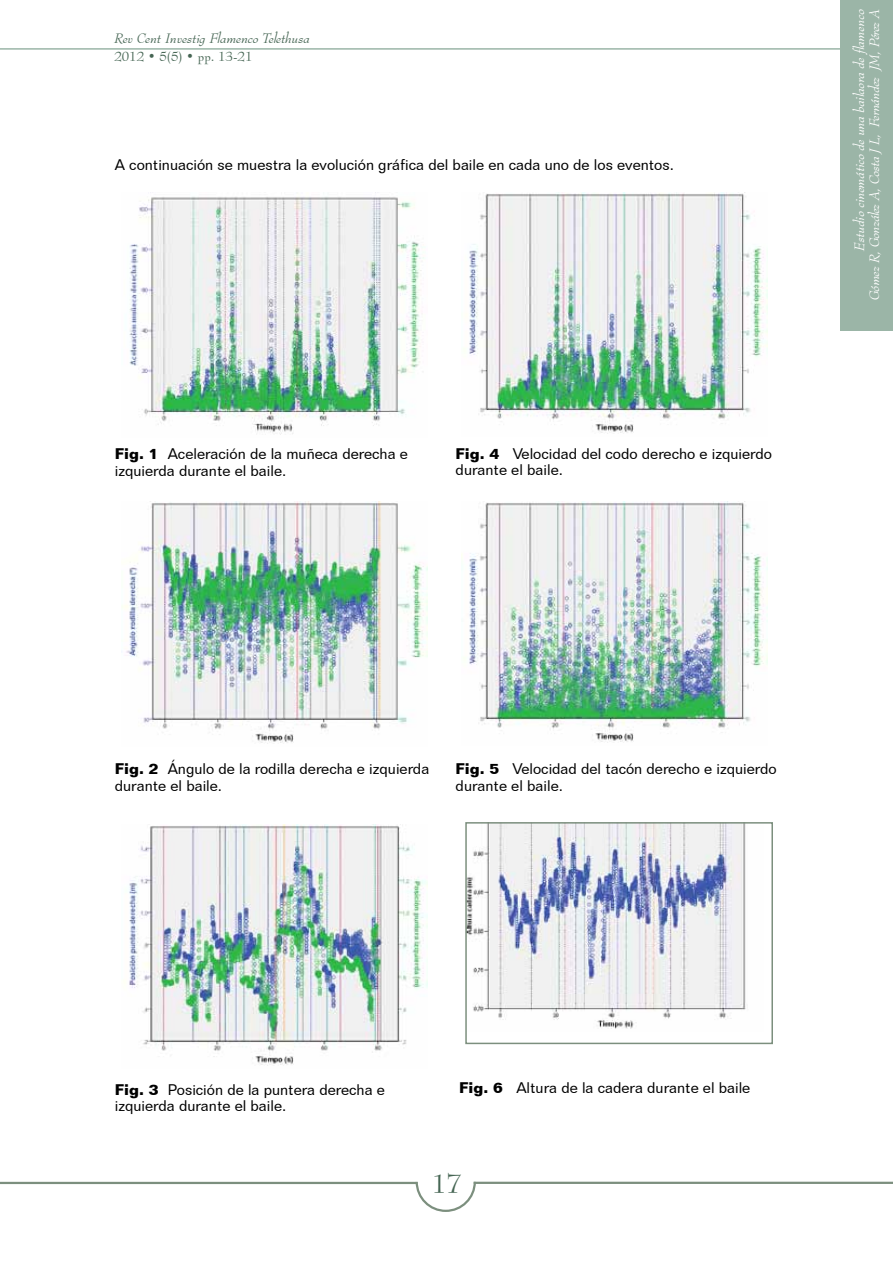
<style>
.page{position:relative;width:893px;height:1263px;background:#fff}
.page>*{position:absolute;margin:0;border:0;box-sizing:border-box;transform-origin:0 0}
.t1{font:27px "Bernhard Modern BT";color:#456553}
.t2{font:15px/16.5px "Folio BT";color:#000}
.t3{font:italic 13.5px/15px "Bernhard Modern BT";letter-spacing:-.005em;color:#fff;text-align:right}
.t4{font:italic 13.5px "Bernhard Modern BT";color:#456553}
.t5{font:13.5px "Bernhard Modern BT";color:#456553}
.s1{font-weight:700}
</style>
<div class="page">
<hr style="left:474px;top:1182px;width:419px;height:2px;background:#7c8f7e">
<hr style="left:0;top:1182px;width:416px;height:2px;background:#7c8f7e">
<svg style="left:414px;top:1181px;width:63px;height:31px"></svg>
<hr style="left:0;top:48px;width:855px;height:2px;background:#9bb5a7">
<div style="left:840px;top:0;width:53px;height:331px;background:#9bb5a7"></div>
<img style="left:129px;top:197px;width:295px;height:238px">
<img style="left:121px;top:502px;width:306px;height:242px">
<img style="left:129px;top:824px;width:298px;height:242px">
<img style="left:469px;top:192px;width:299px;height:242px">
<img style="left:469px;top:501px;width:299px;height:242px">
<img style="left:468px;top:825px;width:278px;height:204px">
<div style="left:465px;top:822px;width:308px;height:222px;border:2px solid #7c8f7e"></div>
<p class="t4" style="left:114px;top:30px;width:198px">Rev Cent Investig Flamenco Telethusa</p>
<p class="t5" style="left:114px;top:48px;width:140px">2012 • 5(5) • pp. 13-21</p>
<p class="t2" style="left:115px;top:156px;width:561px">A continuación se muestra la evolución gráfica del baile en cada uno de los eventos.</p>
<p class="t2" style="left:115px;top:446px;width:295px"><span class="s1">Fig. 1</span> Aceleración de la muñeca derecha e izquierda durante el baile.</p>
<p class="t2" style="left:456px;top:445px;width:318px"><span class="s1">Fig. 4</span> Velocidad del codo derecho e izquierdo durante el baile.</p>
<p class="t3" style="left:852px;top:300px;width:294px;rotate:-90deg">Estudio cinemático de una bailaora de flamenco<br>Gómez R, González A, Costa JL, Fernández JM, Pérez A</p>
<p class="t2" style="left:115px;top:760px;width:316px"><span class="s1">Fig. 2</span> Ángulo de la rodilla derecha e izquierda durante el baile.</p>
<p class="t2" style="left:456px;top:760px;width:323px"><span class="s1">Fig. 5</span> Velocidad del tacón derecho e izquierdo durante el baile.</p>
<p class="t2" style="left:115px;top:1081px;width:272px"><span class="s1">Fig. 3</span> Posición de la puntera derecha e izquierda durante el baile.</p>
<p class="t2" style="left:459px;top:1079px;width:293px"><span class="s1">Fig. 6</span> Altura de la cadera durante el baile</p>
<h1 class="t1" style="left:432px;top:1166px;width:31px">17</h1>
</div>
